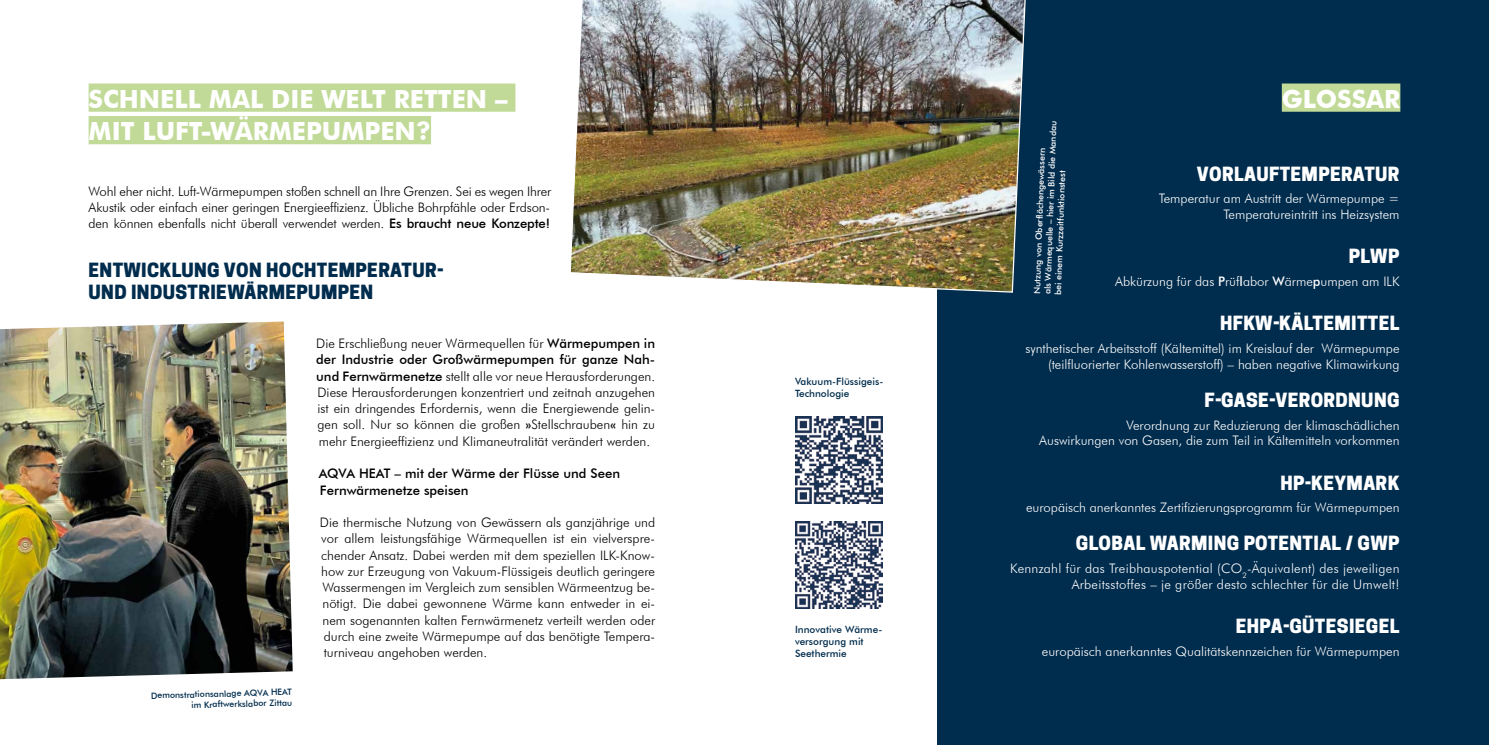
<style>
.page{position:relative;width:1489px;height:745px;background:#fff}
.page>*{position:absolute;margin:0;border:0;box-sizing:border-box;transform-origin:0 0}
.t1{font:700 25px/32.5px "Futura BT";color:#fff}
.t2{font:800 18.38px "Cooper Hewitt";letter-spacing:.02em;color:#fff}
.t3{font:800 18.38px/22px "Cooper Hewitt";letter-spacing:.02em;color:#002c4d}
.t4{font:300 13.12px/16.2px "Futura BT";color:#000;text-align:justify}
.t5{font:300 13.12px/15.8px "Futura BT";color:#fff;text-align:right}
.t6{font:300 13.12px/15.8px "Futura BT";letter-spacing:.02em;color:#fff;text-align:right}
.t7{font:500 13.12px/16.2px "Futura BT";color:#000}
.t8{font:500 10px/12px "Futura BT";color:#002c4d}
.t9{font:500 8.75px/10.5px "Futura BT";color:#fff}
.t10{font:500 8.75px/10.2px "Futura BT";color:#002c4d;text-align:right}
.s1{font-weight:500}
</style>
<div class="page">
<div style="left:89px;top:83px;width:426px;height:29px;background:#c1da98"></div>
<div style="left:89px;top:116px;width:342px;height:28px;background:#c1da98"></div>
<img style="left:0;top:321px;width:293px;height:357px">
<div style="left:937px;top:0;width:551px;height:744px;background:#002c4d"></div>
<img style="left:570px;top:0;width:456px;height:293px">
<img style="left:795px;top:521px;width:87px;height:87px">
<div style="left:1281px;top:83px;width:119px;height:29px;background:#c1da98"></div>
<img style="left:795px;top:416px;width:87px;height:87px">
<h1 class="t1" style="left:89px;top:82px;width:420px">SCHNELL MAL DIE WELT RETTEN –<br>MIT LUFT-WÄRMEPUMPEN?</h1>
<p class="t4" style="left:89px;top:183px;width:464px">Wohl eher nicht. Luft-Wärmepumpen stoßen schnell an Ihre Grenzen. Sei es wegen Ihrer Akustik oder einfach einer geringen Energieeffizienz. Übliche Bohrpfähle oder Erdson&shy;den können ebenfalls nicht überall verwendet werden. <span class="s1">Es braucht neue Konzepte!</span></p>
<h2 class="t3" style="left:89px;top:259px;width:356px">ENTWICKLUNG VON HOCHTEMPERATUR-<br>UND INDUSTRIEWÄRMEPUMPEN</h2>
<p class="t4" style="left:316px;top:335px;width:340px">Die Erschließung neuer Wärmequellen für <span class="s1">Wärmepumpen in der Industrie oder Großwärmepumpen für ganze Nah&shy;und Fernwärmenetze</span> stellt alle vor neue Herausforderungen.<br>Diese Herausforderungen konzentriert und zeitnah anzugehen ist ein dringendes Erfordernis, wenn die Energiewende gelin&shy;gen soll. Nur so können die großen <span class="s1">»</span>Stellschrauben<span class="s1">«</span> hin zu mehr Energieeffizienz und Klimaneutralität verändert werden.</p>
<p class="t7" style="left:319px;top:465px;width:303px">AQVA HEAT – mit der Wärme der Flüsse und Seen<br>Fernwärmenetze speisen</p>
<p class="t4" style="left:320px;top:514px;width:337px">Die thermische Nutzung von Gewässern als ganzjährige und vor allem leistungsfähige Wärmequellen ist ein vielverspre&shy;chender Ansatz. Dabei werden mit dem speziellen ILK-Know&shy;how zur Erzeugung von Vakuum-Flüssigeis deutlich geringere Wassermengen im Vergleich zum sensiblen Wärmeentzug be&shy;nötigt. Die dabei gewonnene Wärme kann entweder in ei&shy;nem sogenannten kalten Fernwärmenetz verteilt werden oder durch eine zweite Wärmepumpe auf das benötigte Tempera&shy;turniveau angehoben werden.</p>
<p class="t10" style="left:151px;top:689px;width:143px;rotate:-1deg">Demonstrationsanlage AQVA HEAT im Kraftwerkslabor Zittau</p>
<p class="t8" style="left:795px;top:375px;width:90px">Vakuum-Flüssigeis-<br>Technologie</p>
<p class="t8" style="left:795px;top:622px;width:89px">Innovative Wärme&shy;versorgung mit<br>Seethermie</p>
<h1 class="t1" style="left:1281px;top:82px;width:120px">GLOSSAR</h1>
<p class="t9" style="left:1031px;top:293px;width:175px;rotate:-88deg">Nutzung von Oberflächengewässern<br>als Wärmequelle – hier im Bild die Mandau bei einem Kurzzeitfunktionstest</p>
<h2 class="t2" style="left:1196px;top:162px;width:204px">VORLAUFTEMPERATUR</h2>
<p class="t5" style="left:1158px;top:191px;width:242px">Temperatur am Austritt der Wärmepumpe =<br>Temperatureintritt ins Heizsystem</p>
<h2 class="t2" style="left:1348px;top:245px;width:52px">PLWP</h2>
<p class="t5" style="left:1115px;top:273px;width:286px">Abkürzung für das <span class="s1">P</span>rüf<span class="s1">l</span>abor <span class="s1">W</span>ärme<span class="s1">p</span>umpen am ILK</p>
<h2 class="t2" style="left:1220px;top:312px;width:181px">HFKW-KÄLTEMITTEL</h2>
<p class="t5" style="left:1025px;top:340px;width:375px">synthetischer Arbeitsstoff (Kältemittel) im Kreislauf der Wärmepumpe (teilfluorierter Kohlenwasserstoff) – haben negative Klimawirkung</p>
<h2 class="t2" style="left:1204px;top:389px;width:197px">F-GASE-VERORDNUNG</h2>
<p class="t5" style="left:1039px;top:417px;width:362px">Verordnung zur Reduzierung der klimaschädlichen<br>Auswirkungen von Gasen, die zum Teil in Kältemitteln vorkommen</p>
<h2 class="t2" style="left:1280px;top:471px;width:120px">HP-KEYMARK</h2>
<p class="t5" style="left:1026px;top:499px;width:375px">europäisch anerkanntes Zertifizierungsprogramm für Wärmepumpen</p>
<h2 class="t2" style="left:1075px;top:532px;width:325px">GLOBAL WARMING POTENTIAL / GWP</h2>
<p class="t6" style="left:1010px;top:560px;width:391px">Kennzahl für das Treibhauspotential (CO<sub>2</sub>-Äquivalent) des jeweiligen<br>Arbeitsstoffes – je größer desto schlechter für die Umwelt!</p>
<h2 class="t2" style="left:1235px;top:615px;width:165px">EHPA-GÜTESIEGEL</h2>
<p class="t5" style="left:1041px;top:643px;width:359px">europäisch anerkanntes Qualitätskennzeichen für Wärmepumpen</p>
</div>
